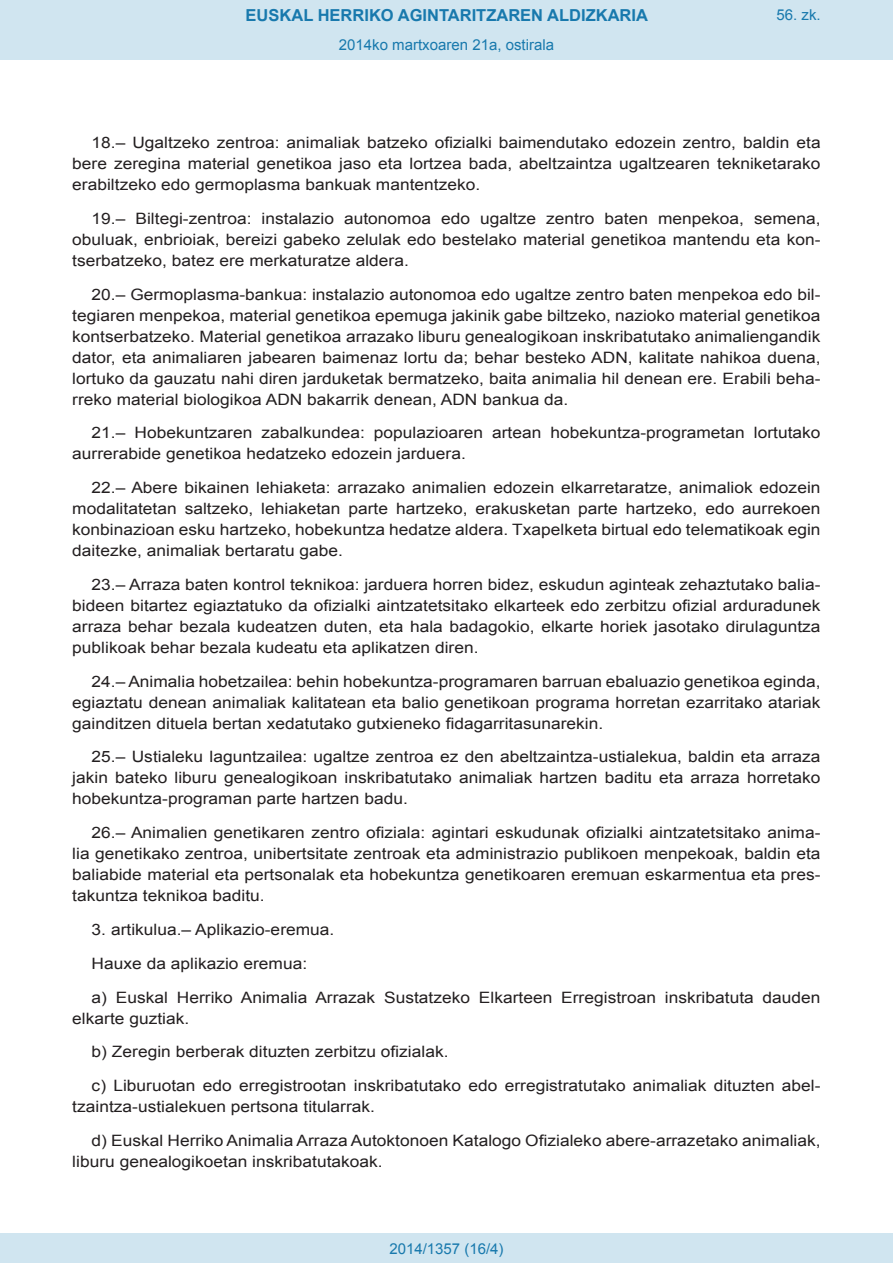
<style>
.page{position:relative;width:893px;height:1263px;background:#fff}
.page>*{position:absolute;margin:0;border:0;box-sizing:border-box;transform-origin:0 0}
.t1{font:700 16.5px "Arial";color:#1879ad}
.BOPVDetalle{font:15.6px/21px "Arial";color:#231f20;text-align:justify;scale:1.11 1}
.Paginacion_Centro{font:15px "Arial";color:#1879ad}
</style>
<div class="page">
<div style="left:0;top:0;width:893px;height:60px;background:#d0e5f0"></div>
<div style="left:0;top:1233px;width:893px;height:30px;background:#d0e5f0"></div>
<p class="t1" style="left:246px;top:4px;width:404px">EUSKAL HERRIKO AGINTARITZAREN ALDIZKARIA</p>
<p class="Paginacion_Centro" style="left:339px;top:35px;width:217px">2014ko martxoaren 21a, ostirala</p>
<p class="Paginacion_Centro" style="left:776px;top:5px;width:46px">56. zk.</p>
<p class="BOPVDetalle" style="left:72px;top:132px;width:676px;text-indent:19px">18.– Ugaltzeko zentroa: animaliak batzeko ofizialki baimendutako edozein zentro, baldin eta bere zeregina material genetikoa jaso eta lortzea bada, abeltzaintza ugaltzearen tekniketarako erabiltzeko edo germoplasma bankuak mantentzeko.</p>
<p class="BOPVDetalle" style="left:72px;top:208px;width:676px;text-indent:19px">19.– Biltegi-zentroa: instalazio autonomoa edo ugaltze zentro baten menpekoa, semena, obuluak, enbrioiak, bereizi gabeko zelulak edo bestelako material genetikoa mantendu eta kon&shy;tserbatzeko, batez ere merkaturatze aldera.</p>
<p class="BOPVDetalle" style="left:72px;top:284px;width:676px;text-indent:19px">20.– Germoplasma-bankua: instalazio autonomoa edo ugaltze zentro baten menpekoa edo bil&shy;tegiaren menpekoa, material genetikoa epemuga jakinik gabe biltzeko, nazioko material genetikoa kontserbatzeko. Material genetikoa arrazako liburu genealogikoan inskribatutako animaliengandik dator, eta animaliaren jabearen baimenaz lortu da; behar besteko ADN, kalitate nahikoa duena, lortuko da gauzatu nahi diren jarduketak bermatzeko, baita animalia hil denean ere. Erabili beha&shy;rreko material biologikoa ADN bakarrik denean, ADN bankua da.</p>
<p class="BOPVDetalle" style="left:72px;top:423px;width:676px;text-indent:19px">21.– Hobekuntzaren zabalkundea: populazioaren artean hobekuntza-programetan lortutako aurrerabide genetikoa hedatzeko edozein jarduera.</p>
<p class="BOPVDetalle" style="left:72px;top:477px;width:676px;text-indent:19px">22.– Abere bikainen lehiaketa: arrazako animalien edozein elkarretaratze, animaliok edozein modalitatetan saltzeko, lehiaketan parte hartzeko, erakusketan parte hartzeko, edo aurrekoen konbinazioan esku hartzeko, hobekuntza hedatze aldera. Txapelketa birtual edo telematikoak egin daitezke, animaliak bertaratu gabe.</p>
<p class="BOPVDetalle" style="left:72px;top:574px;width:676px;text-indent:19px">23.– Arraza baten kontrol teknikoa: jarduera horren bidez, eskudun aginteak zehaztutako balia&shy;bideen bitartez egiaztatuko da ofizialki aintzatetsitako elkarteek edo zerbitzu ofizial arduradunek arraza behar bezala kudeatzen duten, eta hala badagokio, elkarte horiek jasotako dirulaguntza publikoak behar bezala kudeatu eta aplikatzen diren.</p>
<p class="BOPVDetalle" style="left:72px;top:671px;width:676px;text-indent:19px">24.– Animalia hobetzailea: behin hobekuntza-programaren barruan ebaluazio genetikoa eginda, egiaztatu denean animaliak kalitatean eta balio genetikoan programa horretan ezarritako atariak gainditzen dituela bertan xedatutako gutxieneko fidagarritasunarekin.</p>
<p class="BOPVDetalle" style="left:72px;top:747px;width:676px;text-indent:19px">25.– Ustialeku laguntzailea: ugaltze zentroa ez den abeltzaintza-ustialekua, baldin eta arraza jakin bateko liburu genealogikoan inskribatutako animaliak hartzen baditu eta arraza horretako hobekuntza-programan parte hartzen badu.</p>
<p class="BOPVDetalle" style="left:72px;top:822px;width:676px;text-indent:19px">26.– Animalien genetikaren zentro ofiziala: agintari eskudunak ofizialki aintzatetsitako anima&shy;lia genetikako zentroa, unibertsitate zentroak eta administrazio publikoen menpekoak, baldin eta baliabide material eta pertsonalak eta hobekuntza genetikoaren eremuan eskarmentua eta pres&shy;takuntza teknikoa baditu.</p>
<p class="BOPVDetalle" style="left:92px;top:919px;width:220px">3. artikulua.– Aplikazio-eremua.</p>
<p class="BOPVDetalle" style="left:92px;top:953px;width:196px">Hauxe da aplikazio eremua:</p>
<p class="BOPVDetalle" style="left:72px;top:987px;width:676px;text-indent:19px">a) Euskal Herriko Animalia Arrazak Sustatzeko Elkarteen Erregistroan inskribatuta dauden elkarte guztiak.</p>
<p class="BOPVDetalle" style="left:92px;top:1041px;width:323px">b) Zeregin berberak dituzten zerbitzu ofizialak.</p>
<p class="BOPVDetalle" style="left:72px;top:1075px;width:676px;text-indent:19px">c) Liburuotan edo erregistrootan inskribatutako edo erregistratutako animaliak dituzten abel&shy;tzaintza-ustialekuen pertsona titularrak.</p>
<p class="BOPVDetalle" style="left:72px;top:1130px;width:676px;text-indent:19px">d) Euskal Herriko Animalia Arraza Autoktonoen Katalogo Ofizialeko abere-arrazetako animaliak, liburu genealogikoetan inskribatutakoak.</p>
<p class="Paginacion_Centro" style="left:389px;top:1238px;width:116px">2014/1357 (16/4)</p>
</div>
